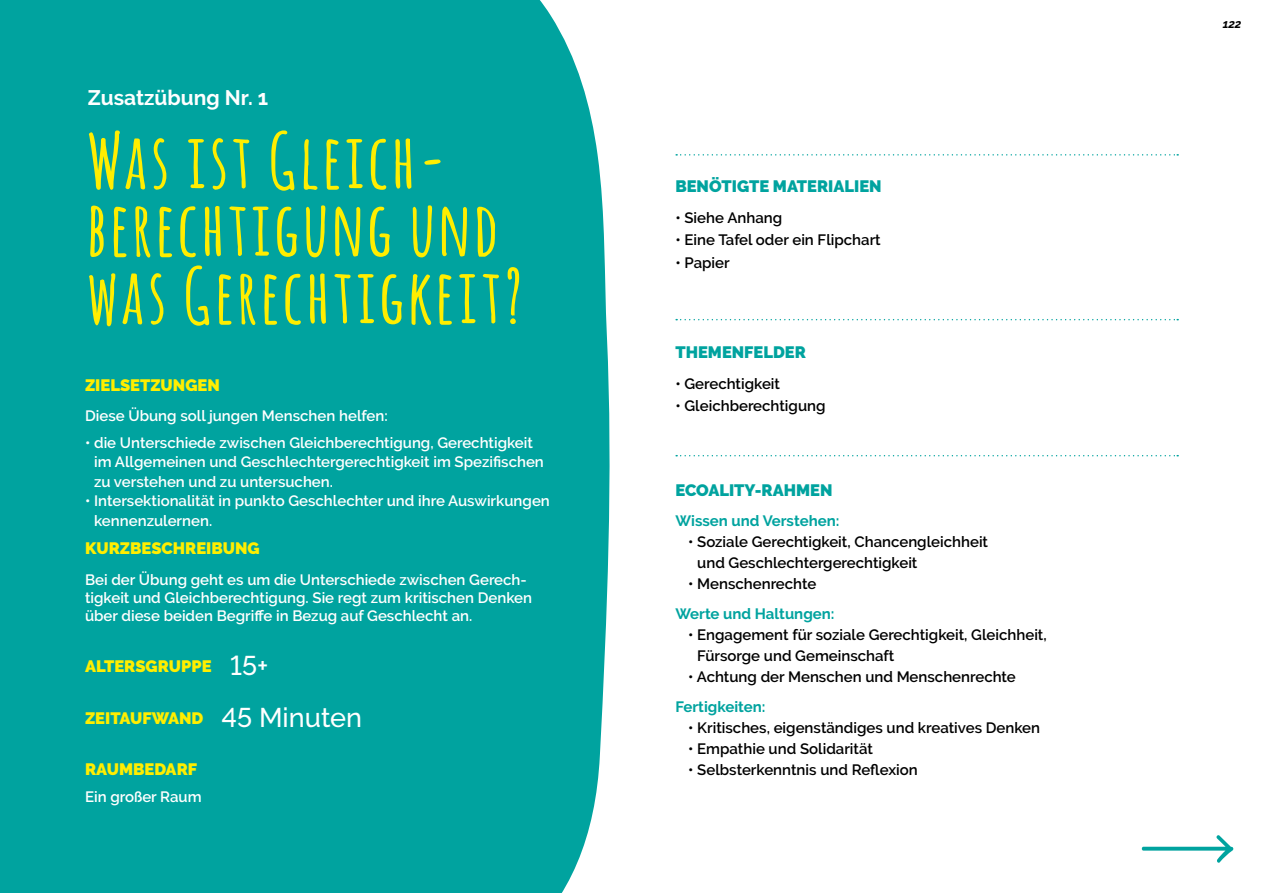
<style>
.page{position:relative;width:1263px;height:893px;background:#fff}
.page>*{position:absolute;margin:0;border:0;box-sizing:border-box;transform-origin:0 0}
.t1{font:700 75px/67.5px "Amatic";letter-spacing:.07em;color:#fe0}
.t2{font:500 27px/52.7px "Raleway";color:#fff}
.t3{font:700 21px "Raleway";color:#fff}
.t4{font:900 16.5px "Raleway";color:#fe0}
.t5{font:900 16.5px "Raleway";color:#00a39f}
.t6{font:600 15px/19.5px "Raleway";color:#fff}
.t7{font:600 15px/21px "Raleway";color:#000}
.t8{font:700 15px "Raleway";color:#00a39f}
.t9{font:italic 700 12px "Raleway";color:#000}
</style>
<div class="page">
<div style="left:0;top:0;width:610px;height:893px;background:#00a39f"></div>
<svg style="left:676px;top:154px;width:502px;height:2px"></svg>
<svg style="left:676px;top:319px;width:502px;height:1px"></svg>
<svg style="left:676px;top:455px;width:502px;height:1px"></svg>
<svg style="left:1141px;top:835px;width:93px;height:28px"></svg>
<h3 class="t3" style="left:88px;top:89px;width:182px">Zusatzübung Nr. 1</h3>
<h1 class="t1" style="left:88px;top:129px;width:436px">Was ist Gleich&shy;berechtigung und was Gerechtigkeit?</h1>
<p class="t4" style="left:85px;top:375px;width:136px">ZIELSETZUNGEN</p>
<p class="t6" style="left:85px;top:406px;width:304px">Diese Übung soll jungen Menschen helfen:</p>
<p class="t6" style="left:94px;top:433px;width:451px;text-indent:-9px">• die Unterschiede zwischen Gleichberechtigung, Gerechtigkeit im Allgemeinen und Geschlechtergerechtigkeit im Spezifischen zu verstehen und zu untersuchen.</p>
<p class="t6" style="left:94px;top:491px;width:457px;text-indent:-9px">• Intersektionalität in punkto Geschlechter und ihre Auswirkungen kennenzulernen.</p>
<p class="t4" style="left:85px;top:538px;width:176px">KURZBESCHREIBUNG</p>
<p class="t6" style="left:85px;top:571px;width:449px;line-height:18px">Bei der Übung geht es um die Unterschiede zwischen Gerech&shy;tigkeit und Gleichberechtigung. Sie regt zum kritischen Denken über diese beiden Begriffe in Bezug auf Geschlecht an.</p>
<p class="t4" style="left:85px;top:660px;width:128px">ALTERSGRUPPE</p>
<p class="t4" style="left:85px;top:708px;width:120px">ZEITAUFWAND</p>
<h2 class="t2" style="left:222px;top:639px;width:142px;text-indent:9px">15+<br>45 Minuten</h2>
<p class="t4" style="left:85px;top:763px;width:114px">RAUMBEDARF</p>
<p class="t6" style="left:85px;top:786px;width:118px">Ein großer Raum</p>
<p class="t5" style="left:675px;top:177px;width:208px">BENÖTIGTE MATERIALIEN</p>
<p class="t7" style="left:675px;top:207px;width:108px">• Siehe Anhang</p>
<p class="t7" style="left:675px;top:229px;width:207px">• Eine Tafel oder ein Flipchart</p>
<p class="t7" style="left:675px;top:252px;width:56px">• Papier</p>
<p class="t5" style="left:675px;top:346px;width:132px">THEMENFELDER</p>
<p class="t7" style="left:675px;top:373px;width:106px">• Gerechtigkeit</p>
<p class="t7" style="left:675px;top:395px;width:152px">• Gleichberechtigung</p>
<p class="t5" style="left:675px;top:484px;width:159px">ECOALITY-RAHMEN</p>
<p class="t8" style="left:675px;top:515px;width:166px">Wissen und Verstehen:</p>
<p class="t7" style="left:697px;top:532px;width:292px;text-indent:-9px">• Soziale Gerechtigkeit, Chancengleichheit und Geschlechtergerechtigkeit</p>
<p class="t7" style="left:688px;top:574px;width:130px">• Menschenrechte</p>
<p class="t8" style="left:675px;top:608px;width:161px">Werte und Haltungen:</p>
<p class="t7" style="left:697px;top:625px;width:351px;text-indent:-9px">• Engagement für soziale Gerechtigkeit, Gleichheit,<br>Fürsorge und Gemeinschaft</p>
<p class="t7" style="left:688px;top:667px;width:329px">• Achtung der Menschen und Menschenrechte</p>
<p class="t8" style="left:675px;top:701px;width:92px">Fertigkeiten:</p>
<p class="t7" style="left:688px;top:718px;width:353px">• Kritisches, eigenständiges und kreatives Denken</p>
<p class="t7" style="left:688px;top:739px;width:186px">• Empathie und Solidarität</p>
<p class="t7" style="left:688px;top:760px;width:231px">• Selbsterkenntnis und Reflexion</p>
<p class="t9" style="left:1223px;top:17px;width:20px">122</p>
</div>
